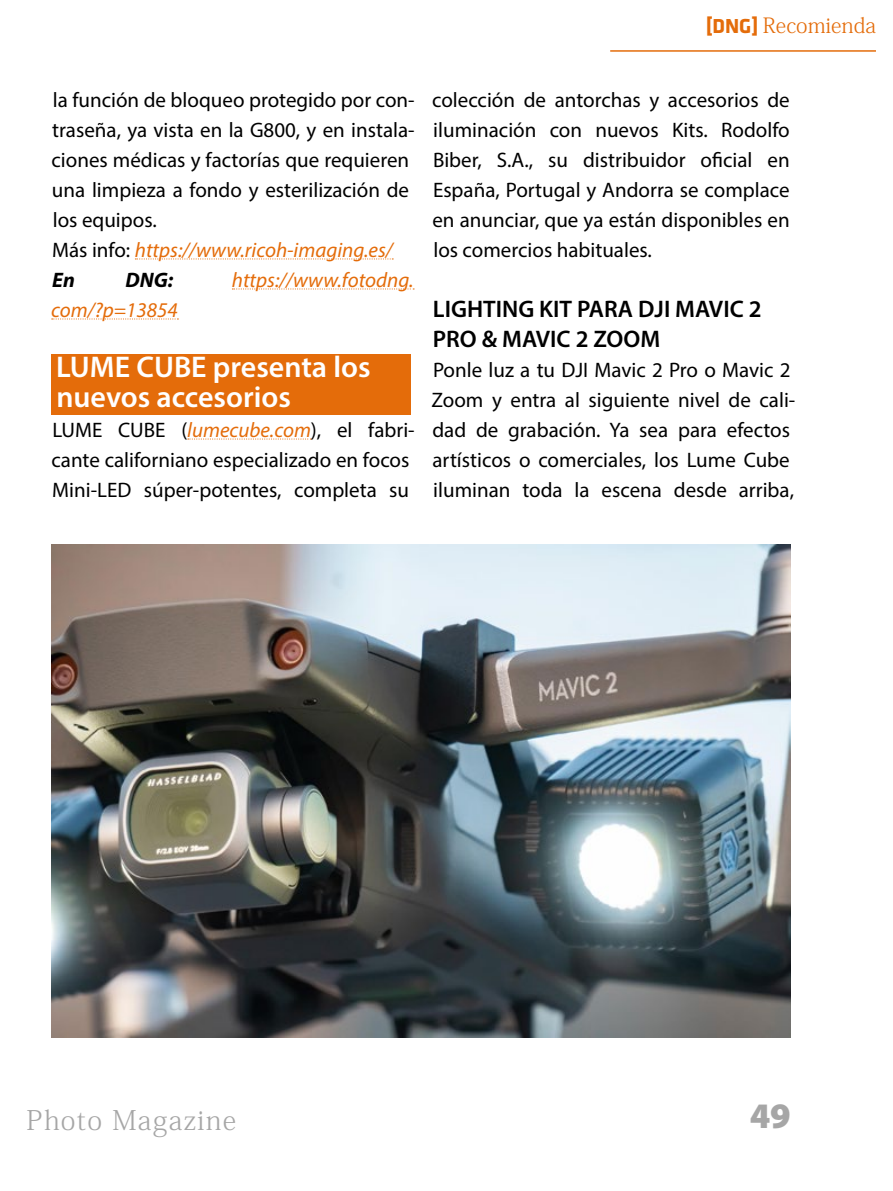
<style>
.page{position:relative;width:893px;height:1191px;background:#fff}
.page>*{position:absolute;margin:0;border:0;box-sizing:border-box;transform-origin:0 0}
.t1{font:900 36px "Myriad Pro";color:#a6a6a6}
.t2{font:600 30px/30px "Myriad Pro";color:#fff}
.t3{font:27px "Adobe Fangsong Std";letter-spacing:.05em;color:#a6a6a6}
.t4{font:600 24px/30px "Myriad Pro";color:#000}
.t5{font:21px/30px "Myriad Pro";color:#000}
.t6{font:italic 21px "Myriad Pro";color:#e46c0a}
.t7{font:21px "Adobe Fangsong Std";color:#e46c0a}
.t8{font:italic 700 21px "Myriad Pro";color:#000}
.s1{font-family:"Klavika";font-weight:700}
.s2{font-style:italic;color:#e46c0a}
.s3{font-weight:700;font-style:italic}
</style>
<div class="page">
<img style="left:51px;top:544px;width:740px;height:493px">
<hr style="left:610px;top:50px;width:266px;height:2px;background:#e46c0a">
<svg style="left:135px;top:258px;width:258px;height:1px"></svg>
<svg style="left:232px;top:288px;width:182px;height:1px"></svg>
<svg style="left:52px;top:318px;width:126px;height:1px"></svg>
<div style="left:51px;top:354px;width:359px;height:60px;background:#e46c0a"></div>
<svg style="left:188px;top:438px;width:123px;height:1px"></svg>
<p class="t7" style="left:706px;top:13px;width:172px"><span class="s1">[DNG]</span> Recomienda</p>
<p class="t5" style="left:51px;top:84px;width:365px">la función de bloqueo protegido por con&shy;traseña, ya vista en la G800, y en instala&shy;ciones médicas y factorías que requieren una limpieza a fondo y esterilización de los equipos.<br>Más info: <span class="s2">https://www.ricoh-imaging.es/<br></span><span class="s3">En</span></p>
<p class="t8" style="left:126px;top:266px;width:49px">DNG:</p>
<p class="t6" style="left:232px;top:267px;width:183px">https://www.fotodng.</p>
<p class="t6" style="left:51px;top:297px;width:128px">com/?p=13854</p>
<h2 class="t2" style="left:56px;top:351px;width:316px">LUME CUBE presenta los nuevos accesorios</h2>
<p class="t5" style="left:51px;top:414px;width:365px">LUME CUBE (<span class="s2">lumecube.com</span>), el fabri&shy;cante californiano especializado en focos<br>Mini-LED súper-potentes, completa su</p>
<p class="t5" style="left:432px;top:84px;width:359px;text-align:justify">colección de antorchas y accesorios de iluminación con nuevos Kits. Rodolfo Biber, S.A., su distribuidor oficial en España, Portugal y Andorra se complace en anunciar, que ya están disponibles en los comercios habituales.</p>
<p class="t4" style="left:433px;top:293px;width:330px">LIGHTING KIT PARA DJI MAVIC 2<br>PRO &amp; MAVIC 2 ZOOM</p>
<p class="t5" style="left:431px;top:354px;width:365px">Ponle luz a tu DJI Mavic 2 Pro o Mavic 2<br>Zoom y entra al siguiente nivel de cali&shy;dad de grabación. Ya sea para efectos artísticos o comerciales, los Lume Cube iluminan toda la escena desde arriba,</p>
<p class="t3" style="left:27px;top:1103px;width:211px">Photo Magazine</p>
<h1 class="t1" style="left:750px;top:1092px;width:43px">49</h1>
</div>
